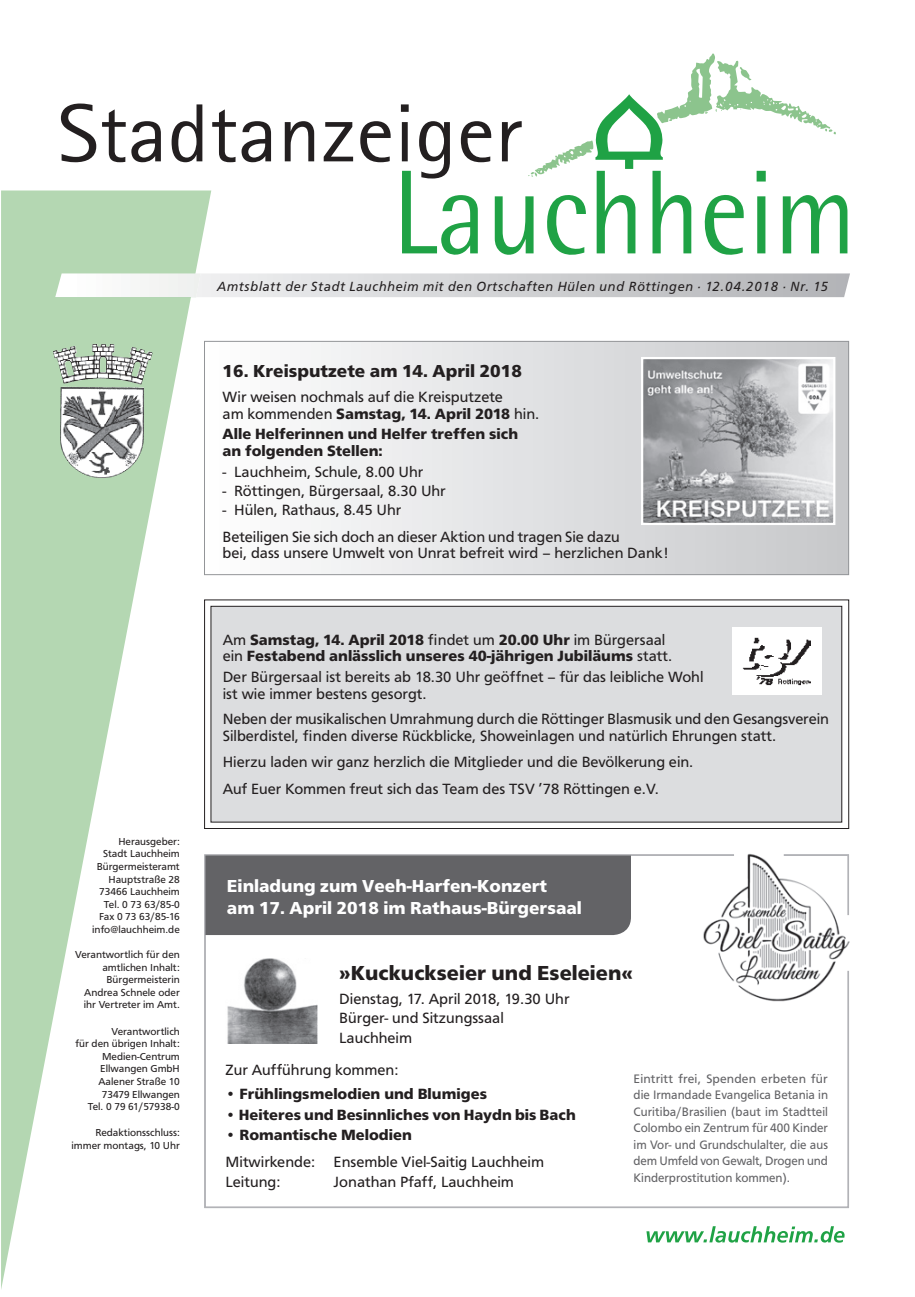
<style>
.page{position:relative;width:915px;height:1297px;background:#fff}
.page>*{position:absolute;margin:0;border:0;box-sizing:border-box;transform-origin:0 0}
.t1{font:700 21px "Frutus T";color:#231f20}
.t2{font:700 18px/22.4px "Frutus T";color:#fff}
.t3{font:700 18px "Frutus T";color:#231f20}
.t4{font:15.3px/16.5px "Frutus T";color:#231f20}
.t5{font:700 15.3px/16.5px "Frutus T";color:#231f20}
.t6{font:italic 13.8px "Frutus T";letter-spacing:.055em;color:#231f20}
.t7{font:12.75px/16.5px "Frutus T";color:#636366;text-align:justify}
.t8{font:10.5px/12.6px "Frutus T";color:#231f20;text-align:right}
.s1{font-weight:700}
.s2{font-weight:400}
</style>
<div class="page">
<svg style="left:1px;top:190px;width:210px;height:1099px"></svg>
<img style="left:55px;top:273px;width:145px;height:24px">
<img style="left:53px;top:344px;width:94px;height:41px">
<svg style="left:646px;top:1226px;width:198px;height:17px"></svg>
<svg style="left:61px;top:104px;width:35px;height:58px"></svg>
<svg style="left:102px;top:109px;width:59px;height:53px"></svg>
<svg style="left:171px;top:104px;width:31px;height:58px"></svg>
<svg style="left:212px;top:109px;width:59px;height:53px"></svg>
<svg style="left:285px;top:121px;width:29px;height:40px"></svg>
<svg style="left:323px;top:122px;width:30px;height:39px"></svg>
<svg style="left:360px;top:121px;width:30px;height:41px"></svg>
<svg style="left:401px;top:104px;width:1px;height:57px"></svg>
<svg style="left:688px;top:53px;width:73px;height:41px"></svg>
<svg style="left:402px;top:94px;width:445px;height:161px"></svg>
<svg style="left:206px;top:602px;width:637px;height:225px"></svg>
<div style="left:204px;top:600px;width:644px;height:229px;border:1px solid #231f20"></div>
<div style="left:211px;top:606px;width:630px;height:216px;background:#dcdddf"></div>
<div style="left:211px;top:606px;width:630px;height:216px;border:1px solid #231f20"></div>
<div style="left:732px;top:627px;width:89px;height:67px;background:#fff"></div>
<img style="left:742px;top:637px;width:67px;height:48px">
<div style="left:204px;top:341px;width:644px;height:234px;background:linear-gradient(to right,#fefefe,#c6c7ca)"></div>
<div style="left:204px;top:341px;width:644px;height:234px;border:1px solid #939598"></div>
<img style="left:643px;top:360px;width:189px;height:162px">
<div style="left:640px;top:357px;width:195px;height:168px;border:2px solid #fff"></div>
<div style="left:205px;top:855px;width:643px;height:352px;background:#fff;border:1px solid #b2b3b7"></div>
<div style="left:205px;top:855px;width:425px;height:80px;background:#636366"></div>
<img style="left:227px;top:958px;width:91px;height:85px">
<img style="left:694px;top:848px;width:157px;height:156px">
<p class="t8" style="left:92px;top:835px;width:89px">Herausgeber:<br>Stadt Lauchheim<br>Bürgermeisteramt<br>Hauptstraße 28<br>73466 Lauchheim<br>Tel. 0 73 63/85-0<br>Fax 0 73 63/85-16 info@lauchheim.de</p>
<p class="t8" style="left:75px;top:948px;width:106px">Verantwortlich für den amtlichen Inhalt:<br>Bürgermeisterin<br>Andrea Schnele oder ihr Vertreter im Amt.</p>
<p class="t8" style="left:75px;top:1024px;width:106px">Verantwortlich<br>für den übrigen Inhalt:<br>Medien-Centrum<br>Ellwangen GmbH<br>Aalener Straße 10<br>73479 Ellwangen<br>Tel. 0 79 61/57938-0</p>
<p class="t8" style="left:72px;top:1126px;width:110px">Redaktionsschluss: immer montags, 10 Uhr</p>
<p class="t6" style="left:217px;top:279px;width:612px">Amtsblatt der Stadt Lauchheim mit den Ortschaften Hülen und Röttingen · 12.04.2018 · Nr. 15</p>
<p class="t3" style="left:222px;top:361px;width:301px">16. Kreisputzete am 14. April 2018</p>
<p class="t4" style="left:222px;top:389px;width:318px">Wir weisen nochmals auf die Kreisputzete<br>am kommenden <span class="s1">Samstag, 14. April 2018</span> hin.</p>
<p class="t5" style="left:222px;top:426px;width:297px">Alle Helferinnen und Helfer treffen sich an folgenden Stellen:</p>
<p class="t4" style="left:222px;top:463px;width:202px">- Lauchheim, Schule, 8.00 Uhr</p>
<p class="t4" style="left:222px;top:483px;width:225px">- Röttingen, Bürgersaal, 8.30 Uhr</p>
<p class="t4" style="left:222px;top:496px;width:399px;line-height:26.7px">- Hülen, Rathaus, 8.45 Uhr<br>Beteiligen Sie sich doch an dieser Aktion und tragen Sie dazu</p>
<p class="t4" style="left:222px;top:544px;width:447px">bei, dass unsere Umwelt von Unrat befreit wird – herzlichen Dank!</p>
<p class="t5" style="left:223px;top:631px;width:451px"><span class="s2">Am</span> Samstag, 14. April 2018 <span class="s2">findet um</span> 20.00 Uhr <span class="s2">im Bürgersaal ein</span> Festabend anlässlich unseres 40-jährigen Jubiläums <span class="s2">statt.</span></p>
<p class="t4" style="left:223px;top:668px;width:482px">Der Bürgersaal ist bereits ab 18.30 Uhr geöffnet – für das leibliche Wohl ist wie immer bestens gesorgt.</p>
<p class="t4" style="left:223px;top:710px;width:607px">Neben der musikalischen Umrahmung durch die Röttinger Blasmusik und den Gesangsverein<br>Silberdistel, finden diverse Rückblicke, Showeinlagen und natürlich Ehrungen statt.</p>
<p class="t4" style="left:223px;top:749px;width:472px;line-height:26.7px">Hierzu laden wir ganz herzlich die Mitglieder und die Bevölkerung ein.<br>Auf Euer Kommen freut sich das Team des TSV ’78 Röttingen e.V.</p>
<p class="t2" style="left:227px;top:875px;width:356px">Einladung zum Veeh-Harfen-Konzert<br>am 17. April 2018 im Rathaus-Bürgersaal</p>
<h1 class="t1" style="left:339px;top:961px;width:295px">»Kuckuckseier und Eseleien«</h1>
<p class="t4" style="left:339px;top:988px;width:232px;line-height:19.5px">Dienstag, 17. April 2018, 19.30 Uhr<br>Bürger- und Sitzungssaal<br>Lauchheim</p>
<p class="t4" style="left:225px;top:1061px;width:174px">Zur Aufführung kommen:</p>
<p class="t5" style="left:225px;top:1085px;width:263px">• Frühlingsmelodien und Blumiges</p>
<p class="t5" style="left:225px;top:1106px;width:352px">• Heiteres und Besinnliches von Haydn bis Bach</p>
<p class="t5" style="left:225px;top:1127px;width:188px">• Romantische Melodien</p>
<p class="t4" style="left:225px;top:1152px;width:320px;line-height:19.5px">Mitwirkende: Ensemble Viel-Saitig Lauchheim<br>Leitung:</p>
<p class="t7" style="left:633px;top:1070px;width:196px">Eintritt frei, Spenden erbeten für die Irmandade Evangelica Betania in Curitiba/Brasilien (baut im Stadtteil Colombo ein Zentrum für 400 Kinder im Vor- und Grundschulalter, die aus dem Umfeld von Gewalt, Drogen und Kinderprostitution kommen).</p>
<p class="t4" style="left:333px;top:1173px;width:182px">Jonathan Pfaff, Lauchheim</p>
</div>
